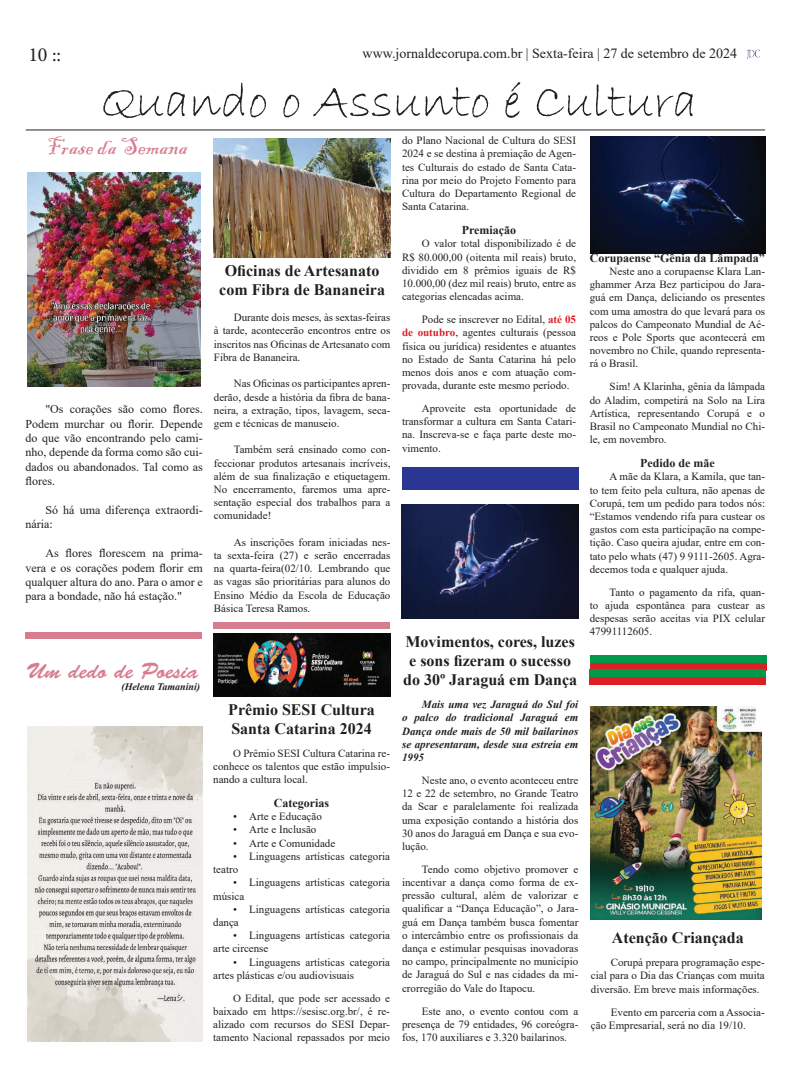
<style>
.page{position:relative;width:791px;height:1078px;background:#fff}
.page>*{position:absolute;margin:0;border:0;box-sizing:border-box;transform-origin:0 0}
.t1{font:50px "Bradley Hand ITC";color:#231f20}
.t2{font:25px "Blackadder ITC";color:#d87d8f}
.t3{font:22px "Brush Script Std";color:#d87d8f}
.t4{font:20px "Minion Pro";color:#231f20}
.t5{font:700 16px/19.2px "Times New Roman";color:#231f20;text-align:center}
.t6{font:14px "Times New Roman";color:#231f20}
.t7{font:12px/14.4px "Times New Roman";color:#231f20;text-align:justify}
.t8{font:700 12px "Times New Roman";color:#231f20}
.t9{font:11px/13.2px "Times New Roman";color:#231f20;text-align:justify}
.t10{font:italic 700 11px/13.2px "Times New Roman";color:#231f20;text-align:justify}
.t11{font:italic 700 10px "Times New Roman";color:#231f20}
.s1{font-weight:700;color:#db1f25}
</style>
<div class="page">
<svg style="left:747px;top:50px;width:13px;height:9px"></svg>
<div style="left:402px;top:467px;width:176px;height:22px;background:#2a3594"></div>
<div style="left:590px;top:662px;width:176px;height:8px;background:#db1f25"></div>
<hr style="left:26px;top:129px;width:739px;height:1px;background:#231f20">
<img style="left:27px;top:726px;width:175px;height:315px">
<div style="left:26px;top:632px;width:176px;height:6px;background:#d87d8f"></div>
<div style="left:214px;top:622px;width:176px;height:6px;background:#d87d8f"></div>
<img style="left:27px;top:173px;width:173px;height:214px">
<div style="left:590px;top:655px;width:176px;height:8px;background:#009949"></div>
<div style="left:589px;top:676px;width:177px;height:8px;background:#db1f25"></div>
<div style="left:589px;top:669px;width:177px;height:8px;background:#009949"></div>
<img style="left:213px;top:633px;width:177px;height:63px">
<img style="left:213px;top:139px;width:177px;height:118px">
<img style="left:401px;top:504px;width:178px;height:114px">
<img style="left:590px;top:136px;width:175px;height:117px">
<img style="left:590px;top:706px;width:171px;height:213px">
<h3 class="t4" style="left:28px;top:42px;width:34px">10 ::</h3>
<p class="t6" style="left:363px;top:43px;width:376px">www.jornaldecorupa.com.br | Sexta-feira | 27 de setembro de 2024</p>
<h1 class="t1" style="left:100px;top:70px;width:598px">Quando o Assunto é Cultura</h1>
<h2 class="t2" style="left:46px;top:132px;width:143px">Frase da Semana</h2>
<p class="t9" style="left:402px;top:133px;width:176px">do Plano Nacional de Cultura do SESI 2024 e se destina à premiação de Agen&shy;tes Culturais do estado de Santa Cata&shy;rina por meio do Projeto Fomento para Cultura do Departamento Regional de Santa Catarina.</p>
<p class="t8" style="left:462px;top:221px;width:56px">Premiação</p>
<p class="t9" style="left:402px;top:237px;width:176px;text-indent:20px">O valor total disponibilizado é de R$ 80.000,00 (oitenta mil reais) bruto, dividido em 8 prêmios iguais de R$ 10.000,00 (dez mil reais) bruto, entre as categorias elencadas acima.</p>
<p class="t9" style="left:402px;top:312px;width:176px;text-indent:20px">Pode se inscrever no Edital, <span class="s1">até 05 de outubro</span>, agentes culturais (pessoa física ou jurídica) residentes e atuantes no Estado de Santa Catarina há pelo menos dois anos e com atuação com&shy;provada, durante este mesmo período.</p>
<p class="t9" style="left:402px;top:401px;width:176px;text-indent:20px">Aproveite esta oportunidade de transformar a cultura em Santa Catari&shy;na. Inscreva-se e faça parte deste mo&shy;vimento.</p>
<p class="t8" style="left:590px;top:249px;width:177px">Corupaense “Gênia da Lâmpada”</p>
<p class="t9" style="left:590px;top:264px;width:177px;text-indent:20px">Neste ano a corupaense Klara Lan&shy;ghammer Arza Bez participou do Jara&shy;guá em Dança, deliciando os presentes com uma amostra do que levará para os palcos do Campeonato Mundial de Aé&shy;reos e Pole Sports que acontecerá em novembro no Chile, quando representa&shy;rá o Brasil.</p>
<p class="t9" style="left:590px;top:379px;width:177px;text-indent:20px">Sim! A Klarinha, gênia da lâmpada do Aladim, competirá na Solo na Lira Artística, representando Corupá e o Brasil no Campeonato Mundial no Chi&shy;le, em novembro.</p>
<p class="t8" style="left:640px;top:454px;width:76px">Pedido de mãe</p>
<p class="t9" style="left:590px;top:469px;width:177px;text-indent:20px">A mãe da Klara, a Kamila, que tan&shy;to tem feito pela cultura, não apenas de Corupá, tem um pedido para todos nós: “Estamos vendendo rifa para custear os gastos com esta participação na compe&shy;tição. Caso queira ajudar, entre em con&shy;tato pelo whats (47) 9 9111-2605. Agra&shy;decemos toda e qualquer ajuda.</p>
<p class="t9" style="left:590px;top:585px;width:177px;text-indent:20px">Tanto o pagamento da rifa, quan&shy;to ajuda espontânea para custear as despesas serão aceitas via PIX celular 47991112605.</p>
<h3 class="t5" style="left:219px;top:260px;width:167px">Oficinas de Artesanato com Fibra de Bananeira</h3>
<p class="t9" style="left:214px;top:310px;width:178px;text-indent:20px">Durante dois meses, às sextas-feiras à tarde, acontecerão encontros entre os inscritos nas Oficinas de Artesanato com Fibra de Bananeira.</p>
<p class="t9" style="left:214px;top:376px;width:178px;text-indent:20px">Nas Oficinas os participantes apren&shy;derão, desde a história da fibra de bana&shy;neira, a extração, tipos, lavagem, seca&shy;gem e técnicas de manuseio.</p>
<p class="t9" style="left:214px;top:442px;width:178px;text-indent:20px">Também será ensinado como con&shy;feccionar produtos artesanais incríveis, além de sua finalização e etiquetagem.<br>No encerramento, faremos uma apre&shy;sentação especial dos trabalhos para a comunidade!</p>
<p class="t9" style="left:214px;top:535px;width:178px;text-indent:20px">As inscrições foram iniciadas nes&shy;ta sexta-feira (27) e serão encerradas na quarta-feira(02/10. Lembrando que as vagas são prioritárias para alunos do Ensino Médio da Escola de Educação Básica Teresa Ramos.</p>
<p class="t7" style="left:26px;top:401px;width:179px;text-indent:20px">"Os corações são como flores.<br>Podem murchar ou florir. Depende do que vão encontrando pelo cami&shy;nho, depende da forma como são cui&shy;dados ou abandonados. Tal como as flores.</p>
<p class="t7" style="left:26px;top:502px;width:179px;text-indent:20px">Só há uma diferença extraordi&shy;nária:</p>
<p class="t7" style="left:26px;top:545px;width:179px;text-indent:20px">As flores florescem na prima&shy;vera e os corações podem florir em qualquer altura do ano. Para o amor e para a bondade, não há estação."</p>
<h3 class="t5" style="left:403px;top:631px;width:176px">Movimentos, cores, luzes e sons fizeram o sucesso do 30º Jaraguá em Dança</h3>
<p class="t10" style="left:402px;top:697px;width:178px;text-indent:20px">Mais uma vez Jaraguá do Sul foi o palco do tradicional Jaraguá em Dança onde mais de 50 mil bailarinos se apresentaram, desde sua estreia em 1995</p>
<p class="t9" style="left:402px;top:773px;width:178px;text-indent:20px">Neste ano, o evento aconteceu entre 12 e 22 de setembro, no Grande Teatro da Scar e paralelamente foi realizada uma exposição contando a história dos 30 anos do Jaraguá em Dança e sua evo&shy;lução.</p>
<p class="t9" style="left:402px;top:861px;width:178px;text-indent:20px">Tendo como objetivo promover e incentivar a dança como forma de ex&shy;pressão cultural, além de valorizar e qualificar a “Dança Educação”, o Jara&shy;guá em Dança também busca fomentar o intercâmbio entre os profissionais da dança e estimular pesquisas inovadoras no campo, principalmente no município de Jaraguá do Sul e nas cidades da mi&shy;crorregião do Vale do Itapocu.</p>
<p class="t9" style="left:402px;top:1003px;width:178px;text-indent:20px">Este ano, o evento contou com a presença de 79 entidades, 96 coreógra&shy;fos, 170 auxiliares e 3.320 bailarinos.</p>
<h3 class="t3" style="left:26px;top:658px;width:174px">Um dedo de Poesia</h3>
<p class="t11" style="left:121px;top:679px;width:80px">(Helena Tamanini)</p>
<h3 class="t5" style="left:228px;top:699px;width:148px;text-align:left">Prêmio SESI Cultura<br>Santa Catarina 2024</h3>
<p class="t9" style="left:213px;top:745px;width:178px;text-indent:20px">O Prêmio SESI Cultura Catarina re&shy;conhece os talentos que estão impulsio&shy;nando a cultura local.</p>
<p class="t8" style="left:274px;top:794px;width:57px">Categorias</p>
<p class="t9" style="left:233px;top:809px;width:90px">• Arte e Educação</p>
<p class="t9" style="left:233px;top:822px;width:85px">• Arte e Inclusão</p>
<p class="t9" style="left:233px;top:835px;width:104px">• Arte e Comunidade</p>
<p class="t9" style="left:213px;top:849px;width:178px;text-indent:20px">• Linguagens artísticas categoria teatro</p>
<p class="t9" style="left:213px;top:875px;width:178px;text-indent:20px">• Linguagens artísticas categoria música</p>
<p class="t9" style="left:213px;top:901px;width:178px;text-indent:20px">• Linguagens artísticas categoria dança</p>
<p class="t9" style="left:213px;top:928px;width:178px;text-indent:20px">• Linguagens artísticas categoria arte circense</p>
<p class="t9" style="left:213px;top:954px;width:178px;text-indent:20px">• Linguagens artísticas categoria artes plásticas e/ou audiovisuais</p>
<p class="t9" style="left:213px;top:990px;width:178px;text-indent:20px">O Edital, que pode ser acessado e baixado em https://sesisc.org.br/, é re&shy;alizado com recursos do SESI Depar&shy;tamento Nacional repassados por meio</p>
<h3 class="t5" style="left:612px;top:927px;width:133px">Atenção Criançada</h3>
<p class="t9" style="left:591px;top:955px;width:175px;text-indent:20px">Corupá prepara programação espe&shy;cial para o Dia das Crianças com muita diversão. Em breve mais informações.</p>
<p class="t9" style="left:591px;top:1004px;width:175px;text-indent:20px">Evento em parceria com a Associa&shy;ção Empresarial, será no dia 19/10.</p>
</div>
